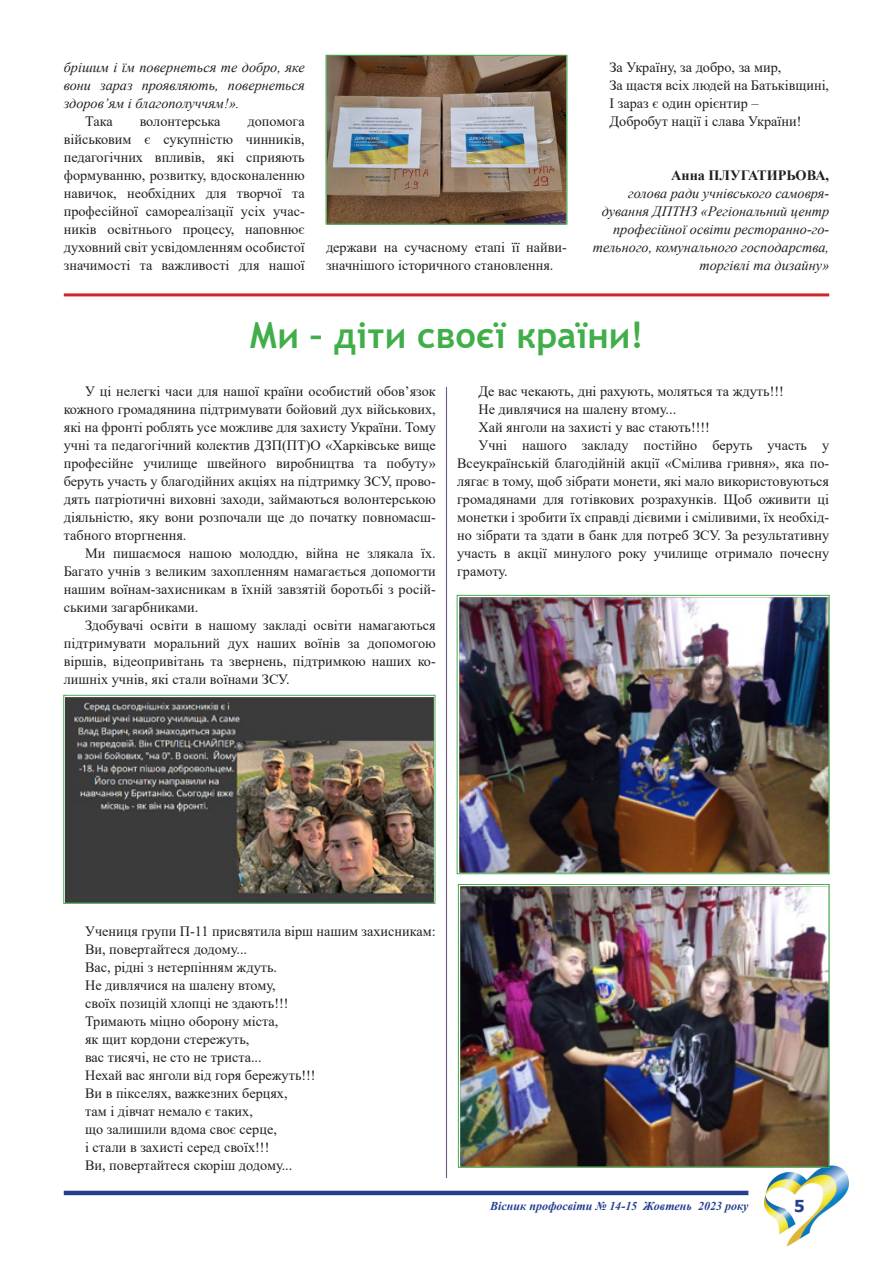
<style>
.page{position:relative;width:893px;height:1263px;background:#fff}
.page>*{position:absolute;margin:0;border:0;box-sizing:border-box;transform-origin:0 0}
.Заголовок_3{font:700 36px "Trebuchet MS";color:#40ae49}
.t1{font:700 16.5px "Tahoma";color:#253f8e}
.Основной_текст{font:14.25px/18px "Times New Roman";color:#231f20;text-align:justify}
.Основной_текст-2{font:italic 14.25px/18px "Times New Roman";color:#231f20;text-align:justify}
.Основной_текст-3{font:700 14.25px "Times New Roman";color:#231f20}
.t2{font:italic 700 12px "Times New Roman";color:#253f8e}
</style>
<div class="page">
<img style="left:764px;top:1165px;width:85px;height:82px">
<hr style="left:64px;top:1191px;width:684px;height:4px;background:#253f8e">
<img style="left:328px;top:57px;width:237px;height:165px">
<div style="left:326px;top:55px;width:241px;height:169px;border:1px solid #40ae49"></div>
<hr style="left:64px;top:293px;width:765px;height:3px;background:#d1232a">
<img style="left:65px;top:697px;width:368px;height:205px">
<div style="left:63px;top:695px;width:372px;height:209px;border:1px solid #40ae49"></div>
<img style="left:459px;top:597px;width:369px;height:275px">
<div style="left:457px;top:595px;width:373px;height:279px;border:1px solid #40ae49"></div>
<img style="left:460px;top:886px;width:368px;height:280px">
<div style="left:458px;top:884px;width:372px;height:284px;border:1px solid #40ae49"></div>
<hr style="left:446px;top:387px;width:1px;height:791px;background:#705c7a">
<p class="Основной_текст-2" style="left:64px;top:58px;width:242px">брішим і їм повернеться те добро, яке вони зараз проявляють, повернеться здоров’ям і благополуччям!».</p>
<p class="Основной_текст" style="left:85px;top:112px;width:29px">Така</p>
<p class="Основной_текст" style="left:140px;top:112px;width:82px">волонтерська</p>
<p class="Основной_текст" style="left:64px;top:112px;width:242px;text-indent:184px">допомога військовим є сукупністю чинників, педагогічних впливів, які сприяють формуванню, розвитку, вдосконаленню навичок, необхідних для творчої та професійної самореалізації усіх учас&shy;ників освітнього процесу, наповнює духовний світ усвідомленням особистої значимості та важливості для нашої</p>
<p class="Основной_текст" style="left:326px;top:238px;width:242px">держави на сучасному етапі її найви&shy;значнішого історичного становлення.</p>
<p class="Основной_текст" style="left:609px;top:58px;width:174px">За Україну, за добро, за мир,</p>
<p class="Основной_текст" style="left:609px;top:76px;width:221px">За щастя всіх людей на Батьківщині,</p>
<p class="Основной_текст" style="left:609px;top:94px;width:150px">І зараз є один орієнтир –</p>
<p class="Основной_текст" style="left:609px;top:112px;width:193px">Добробут нації і слава України!</p>
<p class="Основной_текст-3" style="left:671px;top:165px;width:160px">Анна ПЛУГАТИРЬОВА,</p>
<p class="Основной_текст-2" style="left:593px;top:184px;width:238px;text-align:right">голова ради учнівського самовря&shy;дування ДПТНЗ «Регіональний центр професійної освіти ресторанно-го&shy;тельного, комунального господарства, торгівлі та дизайну»</p>
<p class="Заголовок_3" style="left:249px;top:312px;width:396px">Ми – діти своєї країни!</p>
<p class="Основной_текст" style="left:64px;top:382px;width:374px;text-indent:21px">У ці нелегкі часи для нашої країни особистий обов’язок кожного громадянина підтримувати бойовий дух військових, які на фронті роблять усе можливе для захисту України. Тому учні та педагогічний колектив ДЗП(ПТ)О «Харківське вище професійне училище швейного виробництва та побуту» беруть участь у благодійних акціях на підтримку ЗСУ, прово&shy;дять патріотичні виховні заходи, займаються волонтерською діяльністю, яку вони розпочали ще до початку повномасш&shy;табного вторгнення.</p>
<p class="Основной_текст" style="left:64px;top:544px;width:374px;text-indent:21px">Ми пишаємося нашою молоддю, війна не злякала їх.<br>Багато учнів з великим захопленням намагається допомогти нашим воїнам-захисникам в їхній завзятій боротьбі з росій&shy;ськими загарбниками.</p>
<p class="Основной_текст" style="left:64px;top:616px;width:374px;text-indent:21px">Здобувачі освіти в нашому закладі освіти намагаються підтримувати моральний дух наших воїнів за допомогою віршів, відеопривітань та звернень, підтримкою наших ко&shy;лишніх учнів, які стали воїнами ЗСУ.</p>
<p class="Основной_текст" style="left:478px;top:382px;width:307px">Де вас чекають, дні рахують, моляться та ждуть!!!</p>
<p class="Основной_текст" style="left:478px;top:400px;width:199px">Не дивлячися на шалену втому...</p>
<p class="Основной_текст" style="left:478px;top:418px;width:233px">Хай янголи на захисті у вас стають!!!!</p>
<p class="Основной_текст" style="left:457px;top:436px;width:374px;text-indent:21px">Учні нашого закладу постійно беруть участь у Всеукраїнській благодійній акції «Смілива гривня», яка по&shy;лягає в тому, щоб зібрати монети, які мало використовуються громадянами для готівкових розрахунків. Щоб оживити ці монетки і зробити їх справді дієвими і сміливими, їх необхід&shy;но зібрати та здати в банк для потреб ЗСУ. За результативну участь в акції минулого року училище отримало почесну грамоту.</p>
<p class="Основной_текст" style="left:85px;top:922px;width:352px">Учениця групи П-11 присвятила вірш нашим захисникам:</p>
<p class="Основной_текст" style="left:85px;top:940px;width:164px">Ви, повертайтеся додому...</p>
<p class="Основной_текст" style="left:85px;top:958px;width:194px">Вас, рідні з нетерпінням ждуть.</p>
<p class="Основной_текст" style="left:85px;top:976px;width:192px">Не дивлячися на шалену втому,</p>
<p class="Основной_текст" style="left:85px;top:994px;width:205px">своїх позицій хлопці не здають!!!</p>
<p class="Основной_текст" style="left:85px;top:1012px;width:195px">Тримають міцно оборону міста,</p>
<p class="Основной_текст" style="left:85px;top:1030px;width:166px">як щит кордони стережуть,</p>
<p class="Основной_текст" style="left:85px;top:1048px;width:178px">вас тисячі, не сто не триста...</p>
<p class="Основной_текст" style="left:85px;top:1066px;width:232px">Нехай вас янголи від горя бережуть!!!</p>
<p class="Основной_текст" style="left:85px;top:1084px;width:204px">Ви в пікселях, важкезних берцях,</p>
<p class="Основной_текст" style="left:85px;top:1102px;width:169px">там і дівчат немало є таких,</p>
<p class="Основной_текст" style="left:85px;top:1120px;width:193px">що залишили вдома своє серце,</p>
<p class="Основной_текст" style="left:85px;top:1138px;width:186px">і стали в захисті серед своїх!!!</p>
<p class="Основной_текст" style="left:85px;top:1156px;width:209px">Ви, повертайтеся скоріш додому...</p>
<p class="t2" style="left:490px;top:1198px;width:260px">Вісник профосвіти № 14-15 Жовтень 2023 року</p>
<p class="t1" style="left:794px;top:1195px;width:12px">5</p>
</div>
